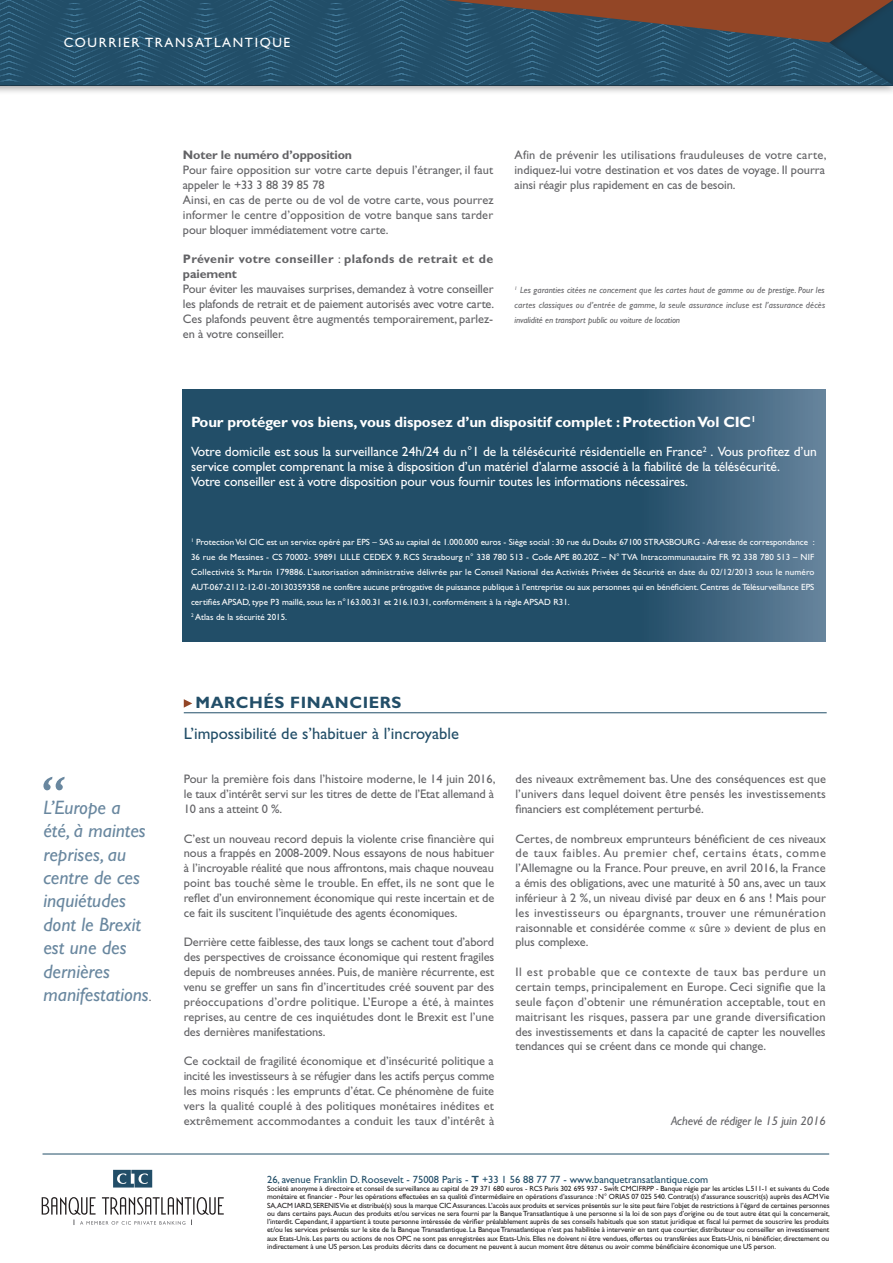
<style>
.page{position:relative;width:893px;height:1263px;background:#fff}
.page>*{position:absolute;margin:0;border:0;box-sizing:border-box;transform-origin:0 0}
.t1{font:italic 19.5px/23.4px "Gill Sans Std";color:#69879f}
.t2{font:16.5px "Gill Sans Std";color:#224e68}
.t3{font:700 16.5px "Gill Sans Std";letter-spacing:.035em;color:#224e68}
.t4{font:700 15px "Gill Sans Std";letter-spacing:-.01em;color:#fff}
.t5{font:13.5px/14.9px "Gill Sans Std";letter-spacing:-.01em;color:#fff}
.t6{font:13.5px "Gill Sans Std";letter-spacing:.12em;color:#fff}
.t7{font:12.3px/14.9px "Gill Sans Std";letter-spacing:-.01em;color:#636366;text-align:justify}
.t8{font:700 12.3px/14.9px "Gill Sans Std";letter-spacing:.025em;color:#636366}
.t9{font:italic 12.3px "Gill Sans Std";letter-spacing:-.01em;color:#636366}
.t10{font:700 12.3px "Gill Sans Std";letter-spacing:.005em;color:#636366}
.t11{font:10.5px "Gill Sans Std";color:#224e68}
.t12{font:9px/14.9px "Gill Sans Std";color:#fff}
.t13{font:italic 9px/14.9px "Gill Sans Std";letter-spacing:-.01em;color:#636366;text-align:justify}
.t14{font:7.5px/8.2px "Gill Sans Std";letter-spacing:-.01em;color:#231f20;text-align:justify}
.s1{font-weight:400}
.s2{font-style:normal;font-size:12.3px;color:#636366}
.s3{font-weight:700}
</style>
<div class="page">
<svg style="left:183px;top:390px;width:642px;height:252px;background:#2b556f"></svg>
<div style="left:0;top:0;width:893px;height:95px;background:#231f20;opacity:.4"></div>
<svg style="left:0;top:0;width:893px;height:85px;background:#24516c"></svg>
<svg style="left:445px;top:0;width:448px;height:43px;background:#5a4a48"></svg>
<hr style="left:43px;top:1153px;width:786px;height:1px;background:#224e68">
<svg style="left:113px;top:1169px;width:40px;height:19px"></svg>
<svg style="left:113px;top:1170px;width:39px;height:17px"></svg>
<svg style="left:42px;top:1197px;width:182px;height:28px"></svg>
<svg style="left:43px;top:777px;width:22px;height:13px"></svg>
<hr style="left:184px;top:712px;width:643px;height:1px;background:#224e68">
<svg style="left:184px;top:699px;width:8px;height:9px"></svg>
<p class="t6" style="left:64px;top:35px;width:228px">COURRIER TRANSATLANTIQUE</p>
<p class="t10" style="left:183px;top:148px;width:171px">Noter le numéro d’opposition</p>
<p class="t7" style="left:183px;top:163px;width:312px;text-align:left">Pour faire opposition sur votre carte depuis l’étranger, il faut appeler le +33 3 88 39 85 78<br>Ainsi, en cas de perte ou de vol de votre carte, vous pourrez informer le centre d’opposition de votre banque sans tarder pour bloquer immédiatement votre carte.</p>
<p class="t8" style="left:183px;top:252px;width:312px">Prévenir votre conseiller <span class="s1">:</span> plafonds de retrait et de paiement</p>
<p class="t7" style="left:183px;top:281px;width:313px">Pour éviter les mauvaises surprises, demandez à votre conseiller les plafonds de retrait et de paiement autorisés avec votre carte.<br>Ces plafonds peuvent être augmentés temporairement, parlez&shy;en à votre conseiller.</p>
<p class="t7" style="left:515px;top:148px;width:313px">Afin de prévenir les utilisations frauduleuses de votre carte, indiquez-lui votre destination et vos dates de voyage. Il pourra ainsi réagir plus rapidement en cas de besoin.</p>
<p class="t13" style="left:515px;top:283px;width:312px"><sup>1</sup> Les garanties citées ne concernent que les cartes haut de gamme ou de prestige. Pour les cartes classiques ou d’entrée de gamme, la seule assurance incluse est l’assurance décès invalidité en transport public ou voiture de location</p>
<p class="t4" style="left:191px;top:413px;width:566px">Pour protéger vos biens, vous disposez d’un dispositif complet : Protection Vol CIC<sup>1</sup></p>
<p class="t5" style="left:191px;top:444px;width:627px">Votre domicile est sous la surveillance 24h/24 du n°1 de la télésécurité résidentielle en France<sup>2</sup> . Vous profitez d’un service complet comprenant la mise à disposition d’un matériel d’alarme associé à la fiabilité de la télésécurité.<br>Votre conseiller est à votre disposition pour vous fournir toutes les informations nécessaires.</p>
<p class="t12" style="left:191px;top:535px;width:625px"><sup>1</sup> Protection Vol CIC est un service opéré par EPS – SAS au capital de 1.000.000 euros - Siège social : 30 rue du Doubs 67100 STRASBOURG - Adresse de correspondance :<br>36 rue de Messines - CS 70002- 59891 LILLE CEDEX 9. RCS Strasbourg n° 338 780 513 - Code APE 80.20Z – N° TVA Intracommunautaire FR 92 338 780 513 – NIF Collectivité St Martin 179886. L’autorisation administrative délivrée par le Conseil National des Activités Privées de Sécurité en date du 02/12/2013 sous le numéro AUT-067-2112-12-01-20130359358 ne confère aucune prérogative de puissance publique à l’entreprise ou aux personnes qui en bénéficient. Centres de Télésurveillance EPS certifiés APSAD, type P3 maillé, sous les n°163.00.31 et 216.10.31, conformément à la règle APSAD R31.<br><sup>2</sup> Atlas de la sécurité 2015.</p>
<h1 class="t1" style="left:43px;top:796px;width:110px">L’Europe a été, à maintes reprises, au centre de ces inquiétudes dont le Brexit est une des dernières manifestations<span class="s2">.</span></h1>
<h2 class="t3" style="left:195px;top:693px;width:208px">MARCHÉS FINANCIERS</h2>
<h2 class="t2" style="left:184px;top:723px;width:277px">L’impossibilité de s’habituer à l’incroyable</h2>
<p class="t7" style="left:184px;top:772px;width:313px">Pour la première fois dans l’histoire moderne, le 14 juin 2016, le taux d’intérêt servi sur les titres de dette de l’Etat allemand à 10 ans a atteint 0 %.</p>
<p class="t7" style="left:184px;top:831px;width:312px">C’est un nouveau record depuis la violente crise financière qui nous a frappés en 2008-2009. Nous essayons de nous habituer à l’incroyable réalité que nous affrontons, mais chaque nouveau point bas touché sème le trouble. En effet, ils ne sont que le reflet d’un environnement économique qui reste incertain et de ce fait ils suscitent l’inquiétude des agents économiques.</p>
<p class="t7" style="left:184px;top:935px;width:312px">Derrière cette faiblesse, des taux longs se cachent tout d’abord des perspectives de croissance économique qui restent fragiles depuis de nombreuses années. Puis, de manière récurrente, est venu se greffer un sans fin d’incertitudes créé souvent par des préoccupations d’ordre politique. L’Europe a été, à maintes reprises, au centre de ces inquiétudes dont le Brexit est l’une des dernières manifestations.</p>
<p class="t7" style="left:184px;top:1054px;width:312px">Ce cocktail de fragilité économique et d’insécurité politique a incité les investisseurs à se réfugier dans les actifs perçus comme les moins risqués : les emprunts d’état. Ce phénomène de fuite vers la qualité couplé à des politiques monétaires inédites et extrêmement accommodantes a conduit les taux d’intérêt à</p>
<p class="t7" style="left:515px;top:772px;width:312px">des niveaux extrêmement bas. Une des conséquences est que l’univers dans lequel doivent être pensés les investissements financiers est complétement perturbé.</p>
<p class="t7" style="left:515px;top:831px;width:312px">Certes, de nombreux emprunteurs bénéficient de ces niveaux de taux faibles. Au premier chef, certains états, comme l’Allemagne ou la France. Pour preuve, en avril 2016, la France a émis des obligations, avec une maturité à 50 ans, avec un taux inférieur à 2 %, un niveau divisé par deux en 6 ans ! Mais pour les investisseurs ou épargnants, trouver une rémunération raisonnable et considérée comme « sûre » devient de plus en plus complexe.</p>
<p class="t7" style="left:515px;top:965px;width:312px">Il est probable que ce contexte de taux bas perdure un certain temps, principalement en Europe. Ceci signifie que la seule façon d’obtenir une rémunération acceptable, tout en maitrisant les risques, passera par une grande diversification des investissements et dans la capacité de capter les nouvelles tendances qui se créent dans ce monde qui change.</p>
<p class="t9" style="left:671px;top:1113px;width:156px">Achevé de rédiger le 15 juin 2016</p>
<p class="t11" style="left:267px;top:1173px;width:443px">26, avenue Franklin D. Roosevelt - 75008 Paris - <span class="s3">T</span> +33 1 56 88 77 77 - www.banquetransatlantique.com</p>
<p class="t14" style="left:267px;top:1184px;width:564px">Société anonyme à directoire et conseil de surveillance au capital de 29 371 680 euros - RCS Paris 302 695 937 - Swift CMCIFRPP - Banque régie par les articles L.511-1 et suivants du Code monétaire et financier - Pour les opérations effectuées en sa qualité d’intermédiaire en opérations d’assurance : N° ORIAS 07 025 540. Contrat(s) d’assurance souscrit(s) auprès des ACM Vie SA,ACM IARD, SERENIS Vie et distribué(s) sous la marque CIC Assurances. L’accès aux produits et services présentés sur le site peut faire l’objet de restrictions à l’égard de certaines personnes ou dans certains pays. Aucun des produits et/ou services ne sera fourni par la Banque Transatlantique à une personne si la loi de son pays d’origine ou de tout autre état qui la concernerait, l’interdit. Cependant, il appartient à toute personne intéressée de vérifier préalablement auprès de ses conseils habituels que son statut juridique et fiscal lui permet de souscrire les produits et/ou les services présentés sur le site de la Banque Transatlantique. La Banque Transatlantique n’est pas habilitée à intervenir en tant que courtier, distributeur ou conseiller en investissement aux Etats-Unis. Les parts ou actions de nos OPC ne sont pas enregistrées aux Etats‑Unis. Elles ne doivent ni être vendues, offertes ou transférées aux Etats-Unis, ni bénéficier, directement ou indirectement à une US person. Les produits décrits dans ce document ne peuvent à aucun moment être détenus ou avoir comme bénéficiaire économique une US person.</p>
</div>
